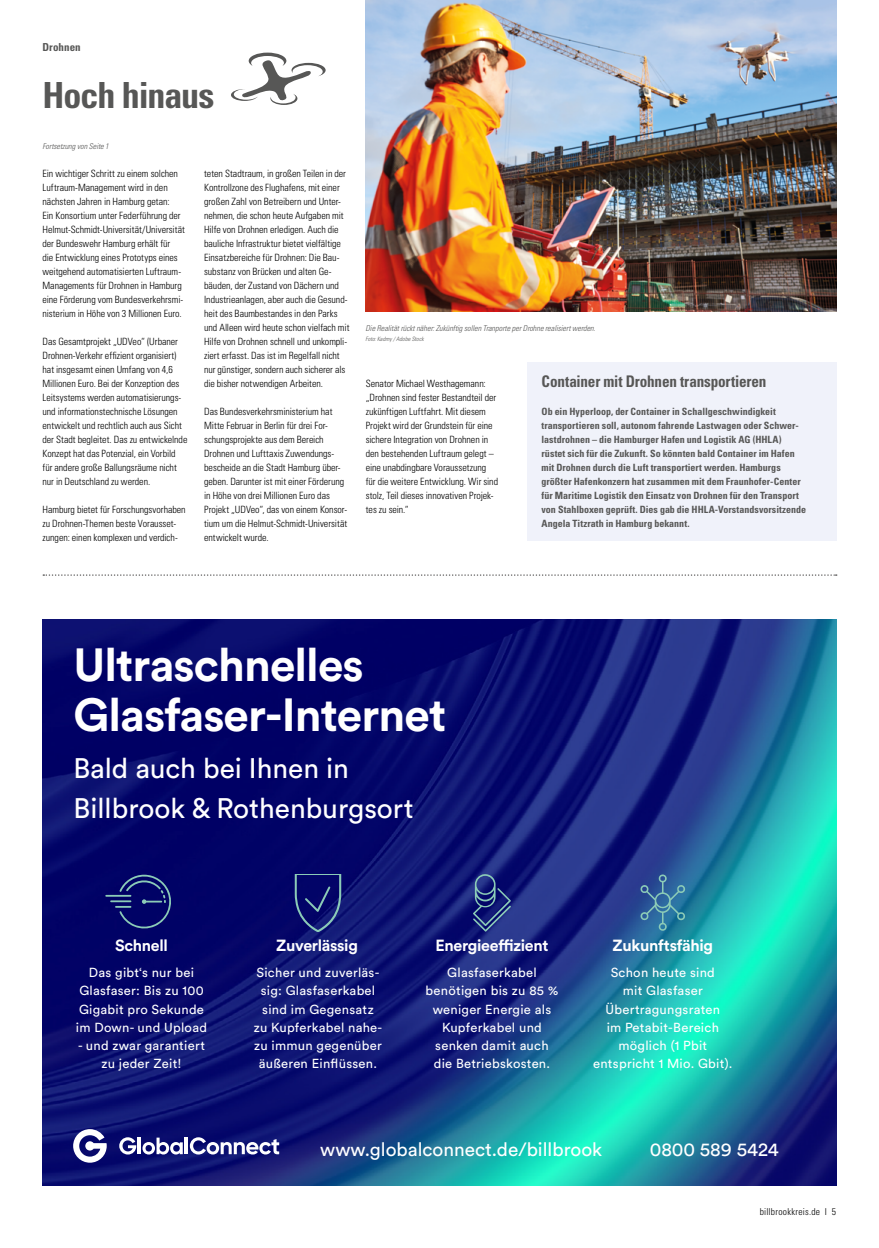
<style>
.page{position:relative;width:879px;height:1248px;background:#fff}
.page>*{position:absolute;margin:0;border:0;box-sizing:border-box;transform-origin:0 0}
.t1{font:700 46px/50.6px "Circular Pro";letter-spacing:-.02em;color:#fff}
.t2{font:700 condensed 36px "Univers LT Std";letter-spacing:-.03em;color:#575756}
.t3{font:28px/39.2px "Circular Pro";color:#fff}
.t4{font:19px "Circular Pro";color:#fff}
.t5{font:700 16px "Circular Pro";letter-spacing:-.02em;color:#fff}
.t6{font:700 condensed 16px "Univers LT Std";letter-spacing:-.01em;color:#575756;scale:.95 1}
.t7{font:13px/18.2px "Circular Pro";letter-spacing:.02em;color:#fff;text-align:center}
.t8{font:700 condensed 11px "Univers LT Std";letter-spacing:.005em;color:#575756}
.t9{font:300 condensed 10px/14px "Univers LT Std";letter-spacing:-.005em;color:#000}
.t10{font:700 condensed 10px/14px "Univers LT Std";color:#575756}
.t11{font:300 condensed 9.5px "Univers LT Std";letter-spacing:.025em;color:#000}
.t12{font:italic 300 condensed 8px "Univers LT Std";letter-spacing:-.005em;color:#575756}
.t13{font:italic 300 condensed 6px "Univers LT Std";letter-spacing:.005em;color:#575756}
</style>
<div class="page">
<img style="left:43px;top:619px;width:793px;height:566px">
<svg style="left:119px;top:1137px;width:17px;height:17px"></svg>
<hr style="left:138px;top:1137px;width:3px;height:17px;background:#fff">
<svg style="left:142px;top:1137px;width:41px;height:17px"></svg>
<hr style="left:185px;top:1137px;width:3px;height:17px;background:#fff">
<svg style="left:190px;top:1137px;width:89px;height:17px"></svg>
<svg style="left:73px;top:1128px;width:34px;height:34px"></svg>
<hr style="left:110px;top:900px;width:21px;height:2px;background:#8bcbb7">
<svg style="left:115px;top:874px;width:60px;height:57px"></svg>
<hr style="left:105px;top:894px;width:26px;height:2px;background:#8bcbb7">
<svg style="left:295px;top:874px;width:46px;height:57px"></svg>
<svg style="left:473px;top:874px;width:38px;height:57px"></svg>
<svg style="left:640px;top:874px;width:45px;height:57px"></svg>
<div style="left:527px;top:362px;width:309px;height:178px;background:#f0f2fa"></div>
<img style="left:366px;top:0;width:470px;height:312px">
<svg style="left:43px;top:574px;width:793px;height:2px"></svg>
<svg style="left:231px;top:53px;width:95px;height:52px"></svg>
<p class="t8" style="left:43px;top:40px;width:40px">Drohnen</p>
<h2 class="t2" style="left:43px;top:73px;width:173px">Hoch hinaus</h2>
<p class="t12" style="left:43px;top:141px;width:68px">Fortsetzung von Seite 1</p>
<p class="t9" style="left:43px;top:166px;width:144px">Ein wichtiger Schritt zu einem solchen Luftraum-Management wird in den nächsten Jahren in Hamburg getan:<br>Ein Konsortium unter Federführung der Helmut-Schmidt-Universität/Universität der Bundeswehr Hamburg erhält für<br>die Entwicklung eines Prototyps eines weitgehend automatisierten Luftraum-Managements für Drohnen in Hamburg eine Förderung vom Bundesverkehrsmi&shy;nisterium in Höhe von 3 Millionen Euro.</p>
<p class="t9" style="left:43px;top:334px;width:146px">Das Gesamtprojekt „UDVeo“ (Urbaner Drohnen-Verkehr effizient organisiert) hat insgesamt einen Umfang von 4,6<br>Millionen Euro. Bei der Konzeption des Leitsystems werden automatisierungs&shy;und informationstechnische Lösungen entwickelt und rechtlich auch aus Sicht der Stadt begleitet. Das zu entwickelnde Konzept hat das Potenzial, ein Vorbild für andere große Ballungsräume nicht nur in Deutschland zu werden.</p>
<p class="t9" style="left:43px;top:502px;width:145px">Hamburg bietet für Forschungsvorhaben zu Drohnen-Themen beste Vorausset&shy;zungen: einen komplexen und verdich-</p>
<p class="t9" style="left:204px;top:166px;width:147px">teten Stadtraum, in großen Teilen in der Kontrollzone des Flughafens, mit einer großen Zahl von Betreibern und Unter&shy;nehmen, die schon heute Aufgaben mit Hilfe von Drohnen erledigen. Auch die bauliche Infrastruktur bietet vielfältige Einsatzbereiche für Drohnen: Die Bau&shy;substanz von Brücken und alten Ge&shy;bäuden, der Zustand von Dächern und Industrieanlagen, aber auch die Gesund&shy;heit des Baumbestandes in den Parks und Alleen wird heute schon vielfach mit Hilfe von Drohnen schnell und unkompli&shy;ziert erfasst. Das ist im Regelfall nicht nur günstiger, sondern auch sicherer als die bisher notwendigen Arbeiten.</p>
<p class="t9" style="left:204px;top:404px;width:145px">Das Bundesverkehrsministerium hat Mitte Februar in Berlin für drei For&shy;schungsprojekte aus dem Bereich Drohnen und Lufttaxis Zuwendungs&shy;bescheide an die Stadt Hamburg über&shy;geben. Darunter ist mit einer Förderung in Höhe von drei Millionen Euro das Projekt „UDVeo“, das von einem Konsor&shy;tium um die Helmut-Schmidt-Universität entwickelt wurde.</p>
<p class="t12" style="left:365px;top:323px;width:231px">Die Realität rückt näher: Zukünftig sollen Tranporte per Drohne realisiert werden.</p>
<p class="t13" style="left:365px;top:335px;width:60px">Foto: Kadmy / Adobe Stock</p>
<p class="t9" style="left:366px;top:376px;width:134px">Senator Michael Westhagemann: „Drohnen sind fester Bestandteil der zukünftigen Luftfahrt. Mit diesem Projekt wird der Grundstein für eine sichere Integration von Drohnen in den bestehenden Luftraum gelegt – eine unabdingbare Voraussetzung für die weitere Entwicklung. Wir sind stolz, Teil dieses innovativen Projek&shy;tes zu sein.“</p>
<h3 class="t6" style="left:541px;top:371px;width:238px">Container mit Drohnen transportieren</h3>
<p class="t10" style="left:541px;top:404px;width:266px">Ob ein Hyperloop, der Container in Schallgeschwindigkeit transportieren soll, autonom fahrende Lastwagen oder Schwer&shy;lastdrohnen – die Hamburger Hafen und Logistik AG (HHLA) rüstet sich für die Zukunft. So könnten bald Container im Hafen mit Drohnen durch die Luft transportiert werden. Hamburgs größter Hafenkonzern hat zusammen mit dem Fraunhofer-Center für Maritime Logistik den Einsatz von Drohnen für den Transport von Stahlboxen geprüft. Dies gab die HHLA-Vorstandsvorsitzende Angela Titzrath in Hamburg bekannt.</p>
<h1 class="t1" style="left:74px;top:637px;width:374px">Ultraschnelles<br>Glasfaser-Internet</h1>
<h3 class="t3" style="left:74px;top:747px;width:342px">Bald auch bei Ihnen in<br>Billbrook &amp; Rothenburgsort</h3>
<h3 class="t5" style="left:115px;top:934px;width:54px">Schnell</h3>
<h3 class="t5" style="left:276px;top:934px;width:83px">Zuverlässig</h3>
<h3 class="t5" style="left:436px;top:934px;width:114px">Energieeffizient</h3>
<h3 class="t7" style="left:76px;top:962px;width:133px">Das gibt‘s nur bei<br>Glasfaser: Bis zu 100<br>Gigabit pro Sekunde im Down- und Upload</h3>
<h3 class="t7" style="left:78px;top:1035px;width:128px">- und zwar garantiert zu jeder Zeit!</h3>
<h3 class="t7" style="left:254px;top:962px;width:130px">Sicher und zuverläs&shy;sig: Glasfaserkabel sind im Gegensatz<br>zu Kupferkabel nahe&shy;zu immun gegenüber äußeren Einflüssen.</h3>
<h3 class="t7" style="left:426px;top:962px;width:134px">Glasfaserkabel benötigen bis zu 85 % weniger Energie als<br>Kupferkabel und senken damit auch die Betriebskosten.</h3>
<h3 class="t5" style="left:612px;top:934px;width:102px">Zukunftsfähig</h3>
<h3 class="t7" style="left:593px;top:962px;width:141px">Schon heute sind<br>mit Glasfaser<br>Übertragungsraten<br>im Petabit-Bereich möglich (1 Pbit entspricht 1 Mio. Gbit).</h3>
<h3 class="t4" style="left:320px;top:1135px;width:283px">www.globalconnect.de/billbrook</h3>
<h3 class="t4" style="left:650px;top:1135px;width:130px">0800 589 5424</h3>
<p class="t11" style="left:760px;top:1205px;width:78px">billbrookkreis.de I 5</p>
</div>
